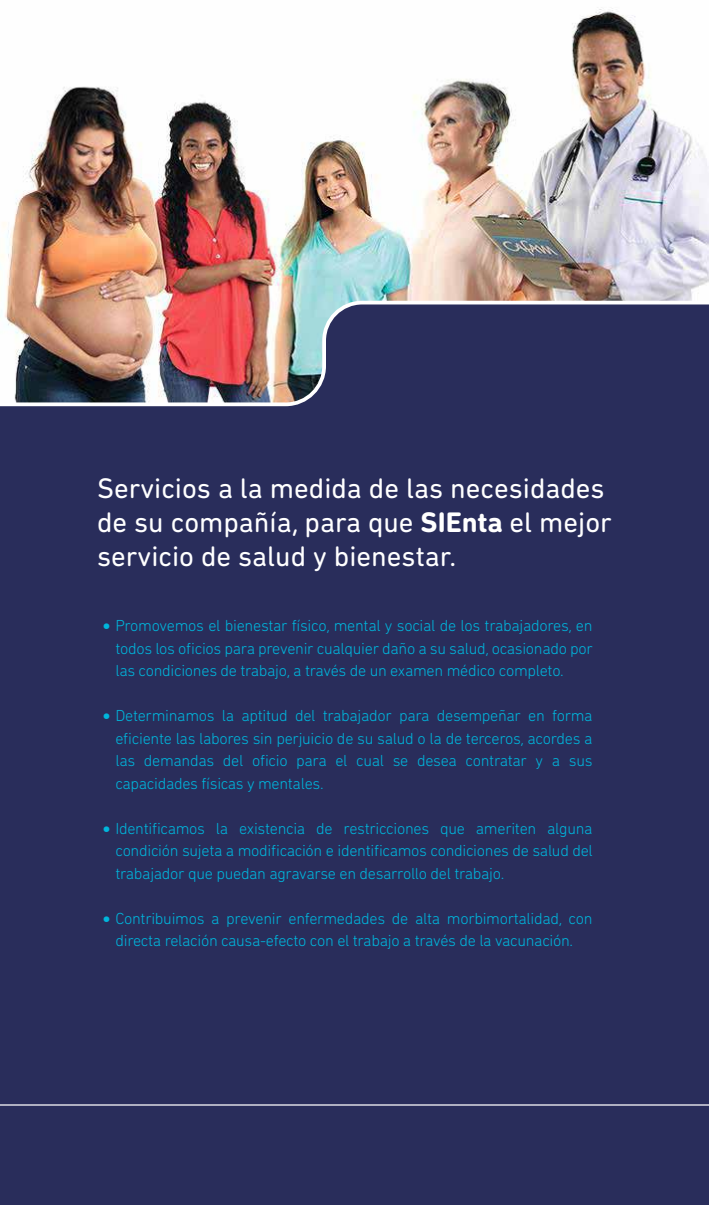
<style>
.page{position:relative;width:709px;height:1205px;background:#fff}
.page>*{position:absolute;margin:0;border:0;box-sizing:border-box;transform-origin:0 0}
.t1{font:28.75px/33.8px "DIN Next Rounded LT Pro";color:#fff}
.t2{font:700 18.75px "DIN Next Rounded LT Pro";color:#00b6dc}
.t3{font:300 16.25px/22.5px "DIN Next Rounded LT Pro";letter-spacing:-.02em;color:#00b6dc;text-align:justify}
.s1{font-weight:700}
</style>
<div class="page">
<img style="left:0;top:8px;width:709px;height:291px">
<img style="left:0;top:131px;width:7px;height:90px">
<div style="left:0;top:408px;width:709px;height:797px;background:#292d5b"></div>
<hr style="left:0;top:1104px;width:709px;height:1px;background:#fff">
<img style="left:0;top:299px;width:709px;height:109px">
<h1 class="t1" style="left:97px;top:471px;width:516px">Servicios a la medida de las necesidades de su compañía, para que <span class="s1">SIEnta</span> el mejor servicio de salud y bienestar.</h1>
<p class="t3" style="left:115px;top:614px;width:479px">Promovemos el bienestar físico, mental y social de los trabajadores, en todos los oficios para prevenir cualquier daño a su salud, ocasionado por las condiciones de trabajo, a través de un examen médico completo.</p>
<p class="t3" style="left:115px;top:704px;width:478px">Determinamos la aptitud del trabajador para desempeñar en forma eficiente las labores sin perjuicio de su salud o la de terceros, acordes a las demandas del oficio para el cual se desea contratar y a sus capacidades físicas y mentales.</p>
<p class="t3" style="left:115px;top:817px;width:479px">Identificamos la existencia de restricciones que ameriten alguna condición sujeta a modificación e identificamos condiciones de salud del trabajador que puedan agravarse en desarrollo del trabajo.</p>
<p class="t3" style="left:115px;top:907px;width:478px">Contribuimos a prevenir enfermedades de alta morbimortalidad, con directa relación causa-efecto con el trabajo a través de la vacunación.</p>
<p class="t2" style="left:102px;top:614px;width:10px">•</p>
<p class="t2" style="left:102px;top:705px;width:10px">•</p>
<p class="t2" style="left:102px;top:817px;width:10px">•</p>
<p class="t2" style="left:102px;top:908px;width:10px">•</p>
</div>
